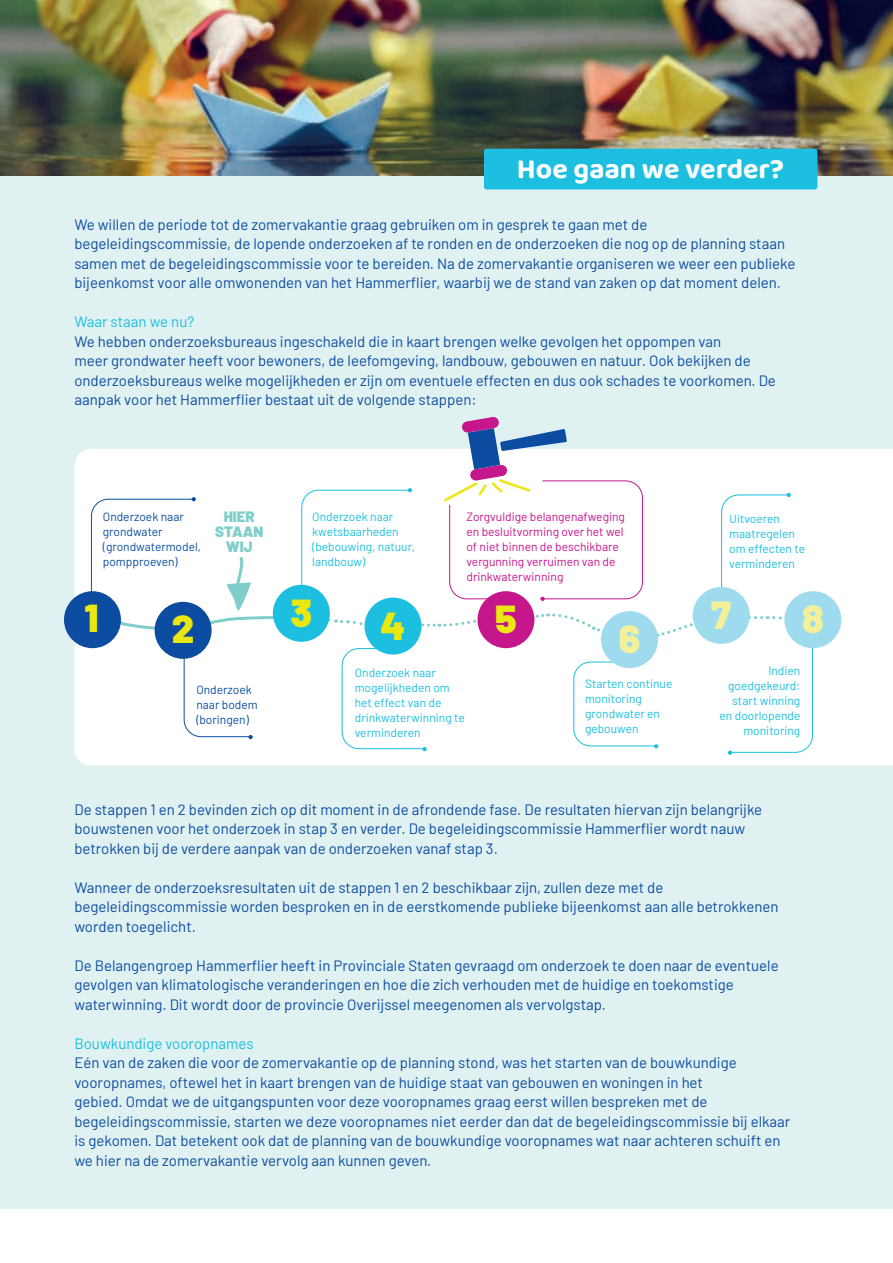
<style>
.page{position:relative;width:893px;height:1263px;background:#fff}
.page>*{position:absolute;margin:0;border:0;box-sizing:border-box;transform-origin:0 0}
.t1{font:900 39px "Barlow";color:#eae712}
.t2{font:900 39px "Barlow";color:#f2f199}
.t3{font:28.5px "Baloo 2";color:#fff}
.t4{font:15px/19.5px "Barlow";color:#0d4da1}
.t5{font:15px "Barlow";color:#1cbfdf}
.t6{font:900 15px/15px "Barlow";color:#80ceca;text-align:center}
.t7{font:12px/15px "Barlow";color:#1cbfdf}
.t8{font:12px/15px "Barlow";color:#c5168c}
.t9{font:12px/15px "Barlow";color:#0d4da1}
</style>
<div class="page">
<div style="left:0;top:54px;width:893px;height:1155px;background:#e0f1f2"></div>
<img style="left:0;top:0;width:893px;height:175px">
<div style="left:74px;top:449px;width:819px;height:316px;background:#fff"></div>
<div style="left:365px;top:598px;width:56px;height:56px;background:#1cbfdf;border-radius:50%"></div>
<div style="left:477px;top:591px;width:57px;height:57px;background:#c5168c;border-radius:50%"></div>
<div style="left:693px;top:587px;width:57px;height:57px;background:#9edbee;border-radius:50%"></div>
<div style="left:784px;top:591px;width:57px;height:57px;background:#9edbee;border-radius:50%"></div>
<div style="left:64px;top:591px;width:57px;height:57px;background:#0d4da1;border-radius:50%"></div>
<div style="left:301px;top:488px;width:111px;height:103px;background:#fff"></div>
<div style="left:721px;top:493px;width:70px;height:102px;background:#fff"></div>
<svg style="left:293px;top:612px;width:520px;height:143px;background:#eef4f9"></svg>
<div style="left:273px;top:585px;width:57px;height:57px;background:#1cbfdf;border-radius:50%"></div>
<svg style="left:91px;top:497px;width:189px;height:242px;background:#e5edf5"></svg>
<svg style="left:442px;top:417px;width:201px;height:184px;background:#edecf3"></svg>
<div style="left:484px;top:149px;width:333px;height:40px;background:#1cbfdf;border-radius:3px"></div>
<h2 class="t3" style="left:517px;top:149px;width:269px">Hoe gaan we verder?</h2>
<p class="t4" style="left:74px;top:213px;width:723px">We willen de periode tot de zomervakantie graag gebruiken om in gesprek te gaan met de begeleidingscommissie, de lopende onderzoeken af te ronden en de onderzoeken die nog op de planning staan samen met de begeleidingscommissie voor te bereiden. Na de zomervakantie organiseren we weer een publieke bijeenkomst voor alle omwonenden van het Hammerflier, waarbij we de stand van zaken op dat moment delen.</p>
<p class="t5" style="left:74px;top:311px;width:121px">Waar staan we nu?</p>
<p class="t4" style="left:74px;top:330px;width:703px">We hebben onderzoeksbureaus ingeschakeld die in kaart brengen welke gevolgen het oppompen van<br>meer grondwater heeft voor bewoners, de leefomgeving, landbouw, gebouwen en natuur. Ook bekijken de onderzoeksbureaus welke mogelijkheden er zijn om eventuele effecten en dus ook schades te voorkomen. De aanpak voor het Hammerflier bestaat uit de volgende stappen:</p>
<p class="t9" style="left:103px;top:508px;width:100px">Onderzoek naar grondwater (grondwatermodel, pompproeven)</p>
<h1 class="t1" style="left:84px;top:589px;width:15px">1</h1>
<h1 class="t1" style="left:172px;top:599px;width:24px">2</h1>
<p class="t6" style="left:215px;top:508px;width:50px">HIER<br>STAAN<br>WIJ</p>
<p class="t9" style="left:196px;top:681px;width:63px">Onderzoek naar bodem (boringen)</p>
<p class="t7" style="left:312px;top:508px;width:104px">Onderzoek naar kwetsbaarheden (bebouwing, natuur, landbouw)</p>
<p class="t8" style="left:466px;top:508px;width:160px">Zorgvuldige belangenafweging en besluitvorming over het wel of niet binnen de beschikbare vergunning verruimen van de drinkwaterwinning</p>
<p class="t7" style="left:729px;top:510px;width:77px">Uitvoeren maatregelen om effecten te verminderen</p>
<h1 class="t1" style="left:290px;top:583px;width:23px">3</h1>
<h1 class="t2" style="left:711px;top:585px;width:21px">7</h1>
<h1 class="t2" style="left:802px;top:590px;width:23px">8</h1>
<h1 class="t1" style="left:381px;top:596px;width:26px">4</h1>
<h1 class="t1" style="left:495px;top:590px;width:23px">5</h1>
<h1 class="t2" style="left:619px;top:610px;width:23px">6</h1>
<p class="t7" style="left:355px;top:665px;width:111px">Onderzoek naar mogelijkheden om het effect van de drinkwaterwinning te verminderen</p>
<p class="t7" style="left:585px;top:675px;width:89px">Starten continue monitoring grondwater en gebouwen</p>
<p class="t7" style="left:719px;top:662px;width:82px;text-align:right">Indien goedgekeurd: start winning en doorlopende monitoring</p>
<p class="t4" style="left:74px;top:798px;width:689px">De stappen 1 en 2 bevinden zich op dit moment in de afrondende fase. De resultaten hiervan zijn belangrijke bouwstenen voor het onderzoek in stap 3 en verder. De begeleidingscommissie Hammerflier wordt nauw betrokken bij de verdere aanpak van de onderzoeken vanaf stap 3.</p>
<p class="t4" style="left:74px;top:876px;width:705px">Wanneer de onderzoeksresultaten uit de stappen 1 en 2 beschikbaar zijn, zullen deze met de begeleidingscommissie worden besproken en in de eerstkomende publieke bijeenkomst aan alle betrokkenen worden toegelicht.</p>
<p class="t4" style="left:74px;top:954px;width:706px">De Belangengroep Hammerflier heeft in Provinciale Staten gevraagd om onderzoek te doen naar de eventuele gevolgen van klimatologische veranderingen en hoe die zich verhouden met de huidige en toekomstige waterwinning. Dit wordt door de provincie Overijssel meegenomen als vervolgstap.</p>
<p class="t5" style="left:74px;top:1032px;width:181px">Bouwkundige vooropnames</p>
<p class="t4" style="left:74px;top:1052px;width:717px">Eén van de zaken die voor de zomervakantie op de planning stond, was het starten van de bouwkundige vooropnames, oftewel het in kaart brengen van de huidige staat van gebouwen en woningen in het<br>gebied. Omdat we de uitgangspunten voor deze vooropnames graag eerst willen bespreken met de begeleidingscommissie, starten we deze vooropnames niet eerder dan dat de begeleidingscommissie bij elkaar is gekomen. Dat betekent ook dat de planning van de bouwkundige vooropnames wat naar achteren schuift en we hier na de zomervakantie vervolg aan kunnen geven.</p>
</div>
